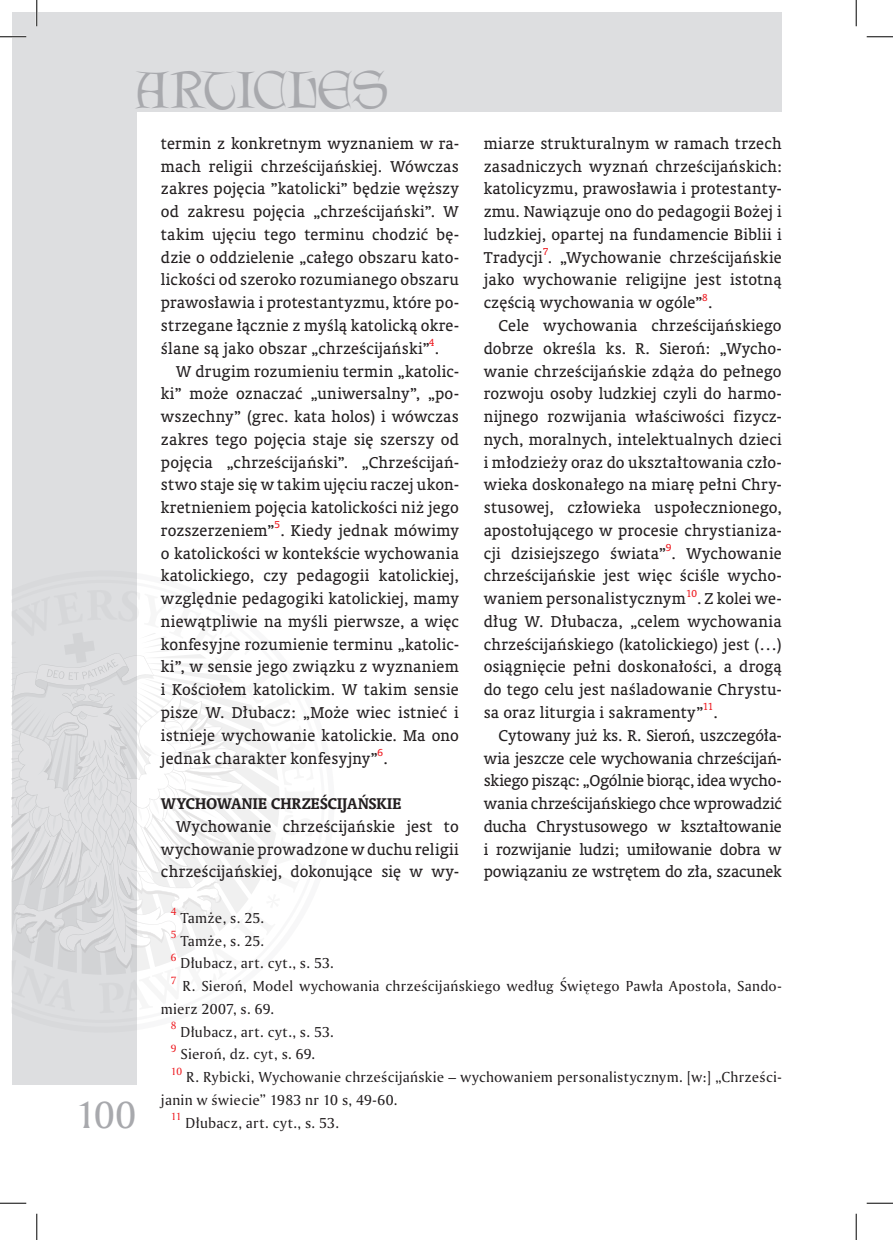
<style>
.page{position:relative;width:893px;height:1240px;background:#fff}
.page>*{position:absolute;margin:0;border:0;box-sizing:border-box;transform-origin:0 0}
.art-TEKST{font:46.55px "Lettergical PL";color:#a8a9ad}
.pagina-strony{font:36.75px "Amerigo PL";color:#a8a9ad}
.art-TEKST-2{font:15.75px/22.8px "Oranda PL";letter-spacing:.01em;color:#231f20;text-align:justify}
.art-podtytuł{font:700 15.75px "Oranda PL";letter-spacing:.015em;color:#231f20}
.art-przypis{font:14px/22.8px "Amerigo PL";letter-spacing:.02em;color:#231f20}
.art-przypis-2{font:10.15px "Amerigo PL";color:#ee1d23}
.art-TEKST-3{font:10.15px "Oranda PL";color:#ee1d23}
</style>
<div class="page">
<div style="left:12px;top:12px;width:124px;height:1071px;background:#dddee0"></div>
<div style="left:12px;top:12px;width:769px;height:99px;background:#dddee0"></div>
<svg style="left:12px;top:589px;width:267px;height:424px"></svg>
<hr style="left:0;top:36px;width:26px;height:2px;background:#fff">
<hr style="left:36px;top:0;width:2px;height:26px;background:#fff">
<svg style="left:0;top:36px;width:26px;height:1px"></svg>
<svg style="left:866px;top:36px;width:26px;height:1px"></svg>
<svg style="left:0;top:1202px;width:26px;height:1px"></svg>
<svg style="left:866px;top:1202px;width:26px;height:1px"></svg>
<svg style="left:36px;top:0;width:1px;height:26px"></svg>
<svg style="left:36px;top:1213px;width:1px;height:26px"></svg>
<svg style="left:855px;top:0;width:1px;height:26px"></svg>
<svg style="left:855px;top:1213px;width:1px;height:26px"></svg>
<p class="art-TEKST" style="left:136px;top:61px;width:254px">ARTICLES</p>
<p class="art-TEKST-2" style="left:161px;top:132px;width:299px">termin z konkretnym wyznaniem w ra&shy;mach religii chrześcijańskiej. Wówczas zakres pojęcia ”katolicki” będzie węższy od zakresu pojęcia „chrześcijański”. W takim ujęciu tego terminu chodzić bę&shy;dzie o oddzielenie „całego obszaru kato&shy;lickości od szeroko rozumianego obszaru prawosławia i protestantyzmu, które po&shy;strzegane łącznie z myślą katolicką okre&shy;ślane są jako obszar „chrześcijański” .</p>
<p class="art-TEKST-3" style="left:428px;top:336px;width:7px">4</p>
<p class="art-TEKST-2" style="left:161px;top:359px;width:299px;text-indent:15px">W drugim rozumieniu termin „katolic&shy;ki” może oznaczać „uniwersalny”, „po&shy;wszechny” (grec. kata holos) i wówczas zakres tego pojęcia staje się szerszy od pojęcia „chrześcijański”. „Chrześcijań&shy;stwo staje się w takim ujęciu raczej ukon&shy;kretnieniem pojęcia katolickości niż jego rozszerzeniem” . Kiedy jednak mówimy</p>
<p class="art-TEKST-3" style="left:274px;top:518px;width:7px">5</p>
<p class="art-TEKST-2" style="left:161px;top:541px;width:299px">o katolickości w kontekście wychowania katolickiego, czy pedagogii katolickiej, względnie pedagogiki katolickiej, mamy niewątpliwie na myśli pierwsze, a więc konfesyjne rozumienie terminu „katolic&shy;ki”, w sensie jego związku z wyznaniem i Kościołem katolickim. W takim sensie pisze W. Dłubacz: „Może wiec istnieć i istnieje wychowanie katolickie. Ma ono jednak charakter konfesyjny” .</p>
<p class="art-TEKST-3" style="left:377px;top:745px;width:7px">6</p>
<p class="art-podtytuł" style="left:161px;top:793px;width:242px">WYCHOWANIE CHRZEŚCIJAŃSKIE</p>
<p class="art-TEKST-2" style="left:161px;top:814px;width:299px;text-indent:15px">Wychowanie chrześcijańskie jest to wychowanie prowadzone w duchu religii chrześcijańskiej, dokonujące się w wy-</p>
<p class="art-przypis-2" style="left:171px;top:904px;width:7px">4</p>
<p class="art-przypis" style="left:180px;top:906px;width:85px">Tamże, s. 25.</p>
<p class="art-przypis-2" style="left:171px;top:927px;width:7px">5</p>
<p class="art-przypis" style="left:180px;top:928px;width:85px">Tamże, s. 25.</p>
<p class="art-przypis-2" style="left:171px;top:950px;width:7px">6</p>
<p class="art-przypis" style="left:180px;top:951px;width:155px">Dłubacz, art. cyt., s. 53.</p>
<p class="art-TEKST-2" style="left:483px;top:132px;width:299px">miarze strukturalnym w ramach trzech zasadniczych wyznań chrześcijańskich: katolicyzmu, prawosławia i protestanty&shy;zmu. Nawiązuje ono do pedagogii Bożej i ludzkiej, opartej na fundamencie Biblii i Tradycji . „Wychowanie chrześcijańskie</p>
<p class="art-TEKST-3" style="left:542px;top:245px;width:7px">7</p>
<p class="art-TEKST-2" style="left:483px;top:268px;width:299px">jako wychowanie religijne jest istotną częścią wychowania w ogóle” .</p>
<p class="art-TEKST-3" style="left:701px;top:290px;width:7px">8</p>
<p class="art-TEKST-2" style="left:483px;top:314px;width:299px;text-indent:15px">Cele wychowania chrześcijańskiego dobrze określa ks. R. Sieroń: „Wycho&shy;wanie chrześcijańskie zdąża do pełnego rozwoju osoby ludzkiej czyli do harmo&shy;nijnego rozwijania właściwości fizycz&shy;nych, moralnych, intelektualnych dzieci i młodzieży oraz do ukształtowania czło&shy;wieka doskonałego na miarę pełni Chry&shy;stusowej, człowieka uspołecznionego, apostołującego w procesie chrystianiza&shy;cji dzisiejszego świata” . Wychowanie</p>
<p class="art-TEKST-3" style="left:665px;top:541px;width:7px">9</p>
<p class="art-TEKST-2" style="left:483px;top:564px;width:299px">chrześcijańskie jest więc ściśle wycho&shy;waniem personalistycznym</p>
<p class="art-TEKST-3" style="left:685px;top:586px;width:12px">10</p>
<p class="art-TEKST-2" style="left:483px;top:587px;width:299px;text-indent:213px">. Z kolei we&shy;dług W. Dłubacza, „celem wychowania chrześcijańskiego (katolickiego) jest (…) osiągnięcie pełni doskonałości, a drogą do tego celu jest naśladowanie Chrystu&shy;sa oraz liturgia i sakramenty”</p>
<p class="art-TEKST-3" style="left:702px;top:700px;width:12px">11</p>
<p class="art-TEKST-2" style="left:713px;top:700px;width:6px">.</p>
<p class="art-TEKST-2" style="left:483px;top:723px;width:299px;text-indent:15px">Cytowany już ks. R. Sieroń, uszczegóła&shy;wia jeszcze cele wychowania chrześcijań&shy;skiego pisząc: „Ogólnie biorąc, idea wycho&shy;wania chrześcijańskiego chce wprowadzić ducha Chrystusowego w kształtowanie i rozwijanie ludzi; umiłowanie dobra w powiązaniu ze wstrętem do zła, szacunek</p>
<p class="pagina-strony" style="left:75px;top:1089px;width:62px">100</p>
<p class="art-przypis-2" style="left:171px;top:973px;width:7px">7</p>
<p class="art-przypis" style="left:161px;top:974px;width:622px;text-indent:22px">R. Sieroń, Model wychowania chrześcijańskiego według Świętego Pawła Apostoła, Sando&shy;mierz 2007, s. 69.</p>
<p class="art-przypis-2" style="left:171px;top:1018px;width:7px">8</p>
<p class="art-przypis" style="left:180px;top:1019px;width:155px">Dłubacz, art. cyt., s. 53.</p>
<p class="art-przypis-2" style="left:171px;top:1041px;width:7px">9</p>
<p class="art-przypis" style="left:180px;top:1042px;width:136px">Sieroń, dz. cyt, s. 69.</p>
<p class="art-przypis-2" style="left:171px;top:1064px;width:13px">10</p>
<p class="art-przypis" style="left:161px;top:1065px;width:622px;text-indent:25px">R. Rybicki, Wychowanie chrześcijańskie – wychowaniem personalistycznym. [w:] „Chrześci&shy;janin w świecie” 1983 nr 10 s, 49-60.</p>
<p class="art-przypis-2" style="left:171px;top:1109px;width:12px">11</p>
<p class="art-przypis" style="left:185px;top:1110px;width:155px">Dłubacz, art. cyt., s. 53.</p>
</div>
